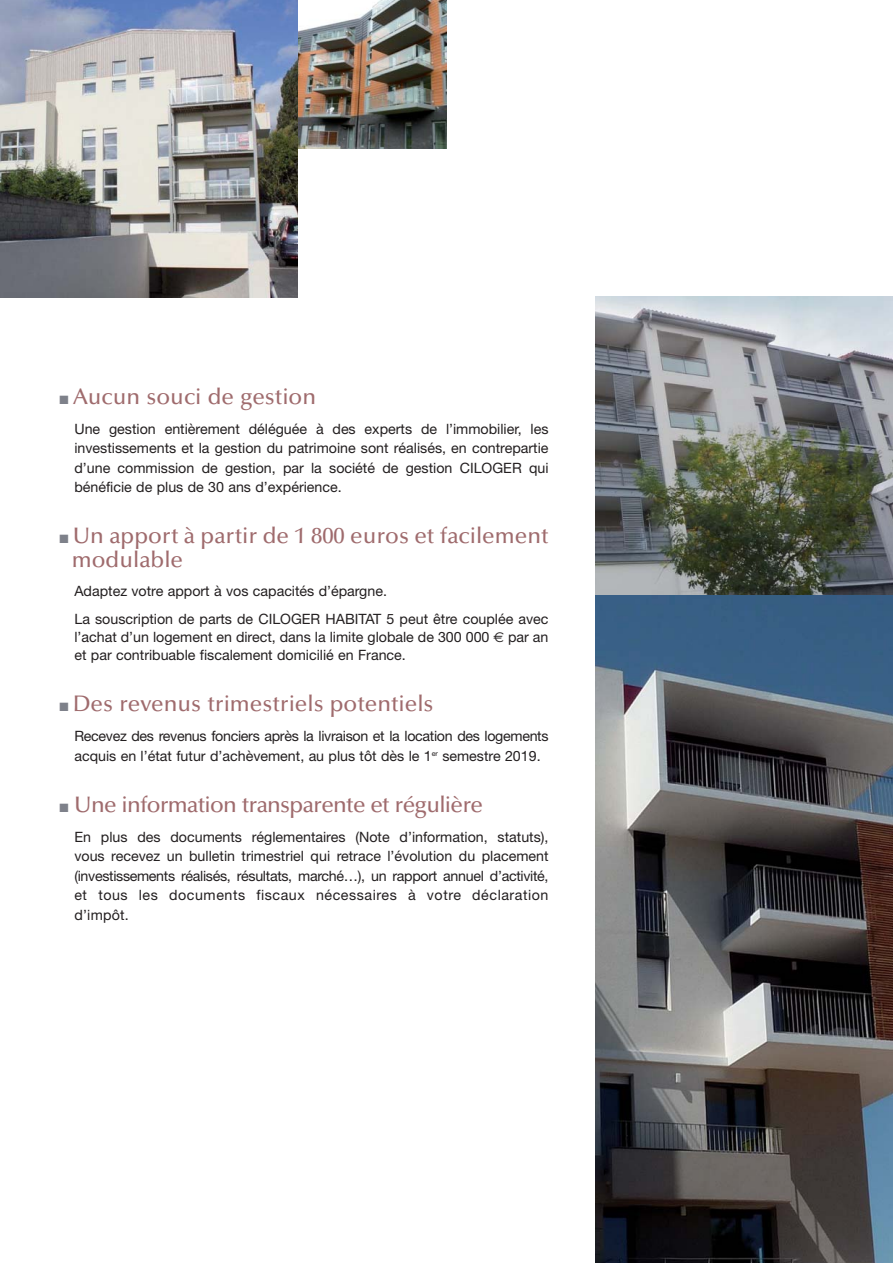
<style>
.page{position:relative;width:893px;height:1263px;background:#fff}
.page>*{position:absolute;margin:0;border:0;box-sizing:border-box;transform-origin:0 0}
.t1{font:500 22.5px/24px "Optima";color:#9f6b6d}
.t2{font:500 22.5px "Optima";letter-spacing:-.03em;color:#9f6b6d}
.t3{font:14.25px/19.5px "Helvetica Neue";color:#231f20;text-align:justify}
.t4{font:14.25px/19.5px "Helvetica Neue";letter-spacing:-.02em;color:#231f20}
.s1{color:#7e818a}
.s2{font-family:"Euro Sans"}
</style>
<div class="page">
<img style="left:595px;top:594px;width:298px;height:669px">
<img style="left:298px;top:0;width:148px;height:149px">
<img style="left:0;top:0;width:298px;height:298px">
<svg style="left:595px;top:296px;width:298px;height:298px;background:#787c79"></svg>
<h1 class="t1" style="left:60px;top:386px;width:258px"><span class="s1">■</span> Aucun souci de gestion</h1>
<p class="t3" style="left:74px;top:420px;width:476px">Une gestion entièrement déléguée à des experts de l’immobilier, les investissements et la gestion du patrimoine sont réalisés, en contrepartie d’une commission de gestion, par la société de gestion CILOGER qui bénéficie de plus de 30 ans d’expérience.</p>
<h1 class="t1" style="left:72px;top:526px;width:478px;text-indent:-12px"><span class="s1">■</span> Un apport à partir de 1 800 euros et facilement modulable</h1>
<p class="t3" style="left:74px;top:578px;width:476px;line-height:28.5px">Adaptez votre apport à vos capacités d’épargne.<br>La souscription de parts de CILOGER HABITAT 5 peut être couplée avec</p>
<p class="t3" style="left:74px;top:630px;width:476px;line-height:18px">l’achat d’un logement en direct, dans la limite globale de 300 000 <span class="s2">€</span> par an et par contribuable fiscalement domicilié en France.</p>
<h1 class="t1" style="left:60px;top:694px;width:376px"><span class="s1">■</span> Des revenus trimestriels potentiels</h1>
<p class="t4" style="left:74px;top:728px;width:476px">Recevez des revenus fonciers après la livraison et la location des logements acquis en l’état futur d’achèvement, au plus tôt dès le 1<sup>er</sup> semestre 2019.</p>
<h1 class="t2" style="left:60px;top:795px;width:425px"><span class="s1">■</span> Une information transparente et régulière</h1>
<p class="t3" style="left:74px;top:828px;width:476px">En plus des documents réglementaires (Note d’information, statuts), vous recevez un bulletin trimestriel qui retrace l’évolution du placement (investissements réalisés, résultats, marché…), un rapport annuel d’activité, et tous les documents fiscaux nécessaires à votre déclaration d’impôt.</p>
</div>
